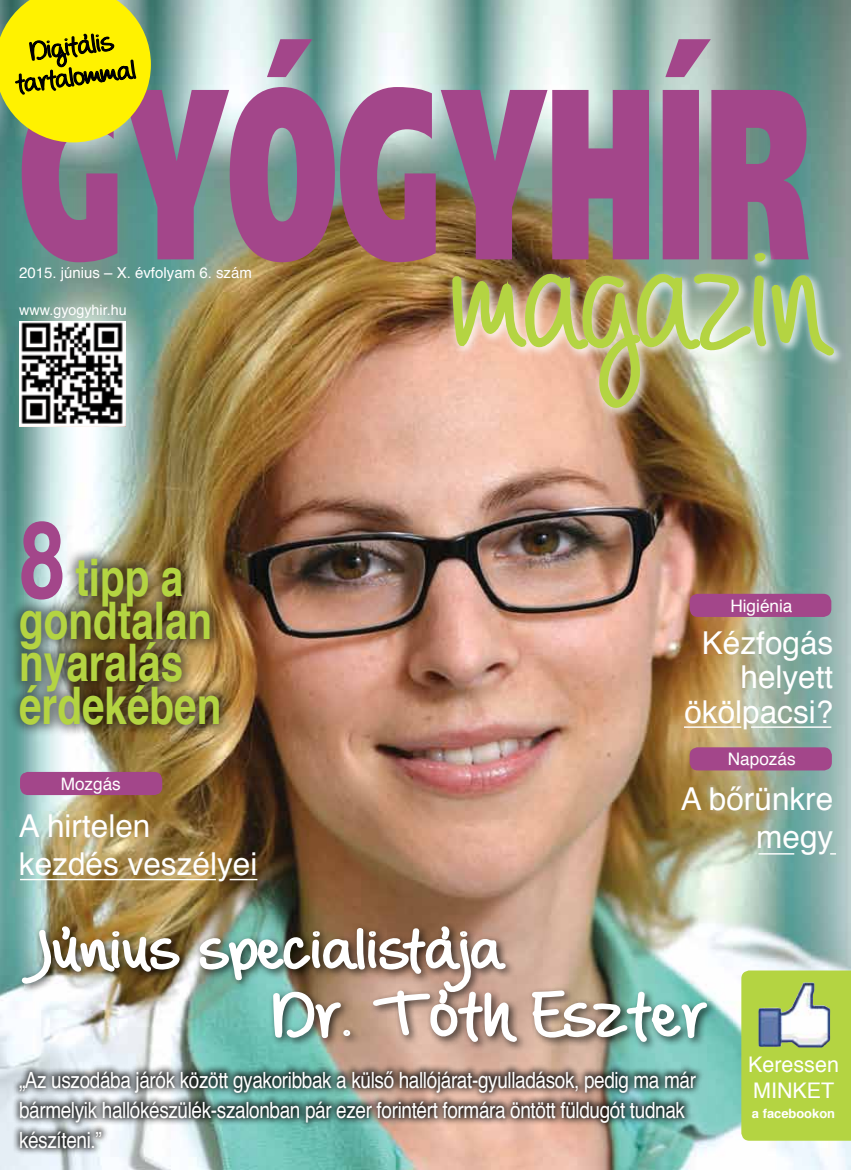
<style>
.page{position:relative;width:851px;height:1170px;background:#fff}
.page>*{position:absolute;margin:0;border:0;box-sizing:border-box;transform-origin:0 0}
.t1{font:800 242.55px "Frutiger Alt";color:#a3468a;scale:.56 1}
.t2{font:700 107.1px "Helvetica";color:#a3468a;scale:.78 1}
.t3{font:700 51.75px/42.5px "Helvetica";color:#b4d442;scale:.78 1}
.t4{font:31.5px/34.3px "Helvetica";color:#fff;text-align:right}
.t5{font:22.35px/30px "Helvetica";letter-spacing:-.02em;color:#fff;scale:.85 1}
.t6{font:21.45px/25.8px "Helvetica";color:#fff}
.t7{font:17.25px "Helvetica";color:#fff}
.t8{font:15px "Helvetica";color:#fff}
.t9{font:14.4px "Helvetica";color:#fff}
.t10{font:700 12.9px "Helvetica";color:#fff}
</style>
<div class="page">
<img style="left:0;top:0;width:850px;height:1169px">
<div style="left:741px;top:970px;width:109px;height:170px;background:#b4d442"></div>
<div style="left:689px;top:593px;width:142px;height:24px;background:#a3468a;border-radius:8px"></div>
<div style="left:20px;top:771px;width:142px;height:24px;background:#a3468a;border-radius:8px"></div>
<div style="left:689px;top:747px;width:142px;height:23px;background:#a3468a;border-radius:8px"></div>
<div style="left:446px;top:247px;width:399px;height:173px;background:#fff;opacity:.75"></div>
<img style="left:448px;top:250px;width:385px;height:165px">
<div style="left:17px;top:921px;width:700px;height:131px;background:#000;opacity:.75"></div>
<img style="left:19px;top:922px;width:168px;height:63px">
<img style="left:197px;top:922px;width:318px;height:140px">
<svg style="left:532px;top:988px;width:173px;height:78px"></svg>
<img style="left:19px;top:321px;width:106px;height:105px">
<img style="left:758px;top:982px;width:72px;height:65px">
<div style="left:11px;top:1062px;width:692px;height:93px;background:#000;opacity:.75"></div>
<hr style="left:20px;top:878px;width:196px;height:2px;background:#fff">
<hr style="left:229px;top:878px;width:28px;height:2px;background:#fff">
<hr style="left:684px;top:726px;width:57px;height:1px;background:#fff">
<hr style="left:751px;top:726px;width:80px;height:1px;background:#fff">
<hr style="left:758px;top:853px;width:36px;height:1px;background:#fff">
<svg style="left:0;top:0;width:151px;height:142px;background:#d0cd15"></svg>
<div style="left:7px;top:546px;width:225px;height:191px;background:#000;opacity:.47"></div>
<h1 class="t1" style="left:19px;top:26px;width:1415px">GYÓGYHÍR</h1>
<p class="t8" style="left:19px;top:261px;width:234px">2015. június – X. évfolyam 6. szám</p>
<p class="t9" style="left:19px;top:298px;width:109px">www.gyogyhir.hu</p>
<h2 class="t2" style="left:19px;top:473px;width:61px">8</h2>
<h3 class="t3" style="left:19px;top:557px;width:261px;text-indent:56px">tipp a gondtalan nyaralás érdekében</h3>
<p class="t7" style="left:61px;top:770px;width:62px">Mozgás</p>
<h3 class="t4" style="left:19px;top:808px;width:240px;line-height:37.8px;text-align:left">A hirtelen kezdés veszélyei</h3>
<p class="t7" style="left:730px;top:592px;width:64px">Higiénia</p>
<h3 class="t4" style="left:684px;top:626px;width:150px">Kézfogás helyett ökölpacsi?</h3>
<p class="t7" style="left:727px;top:746px;width:69px">Napozás</p>
<h3 class="t4" style="left:680px;top:781px;width:154px;line-height:37.8px">A bőrünkre megy</h3>
<p class="t5" style="left:19px;top:1065px;width:797px">„Az uszodába járók között gyakoribbak a külső hallójárat-gyulladások, pedig ma már bármelyik hallókészülék-szalonban pár ezer forintért formára öntött füldugót tudnak készíteni.”</p>
<p class="t6" style="left:748px;top:1051px;width:92px">Keressen<br>MINKET</p>
<p class="t10" style="left:751px;top:1102px;width:85px">a facebookon</p>
</div>
